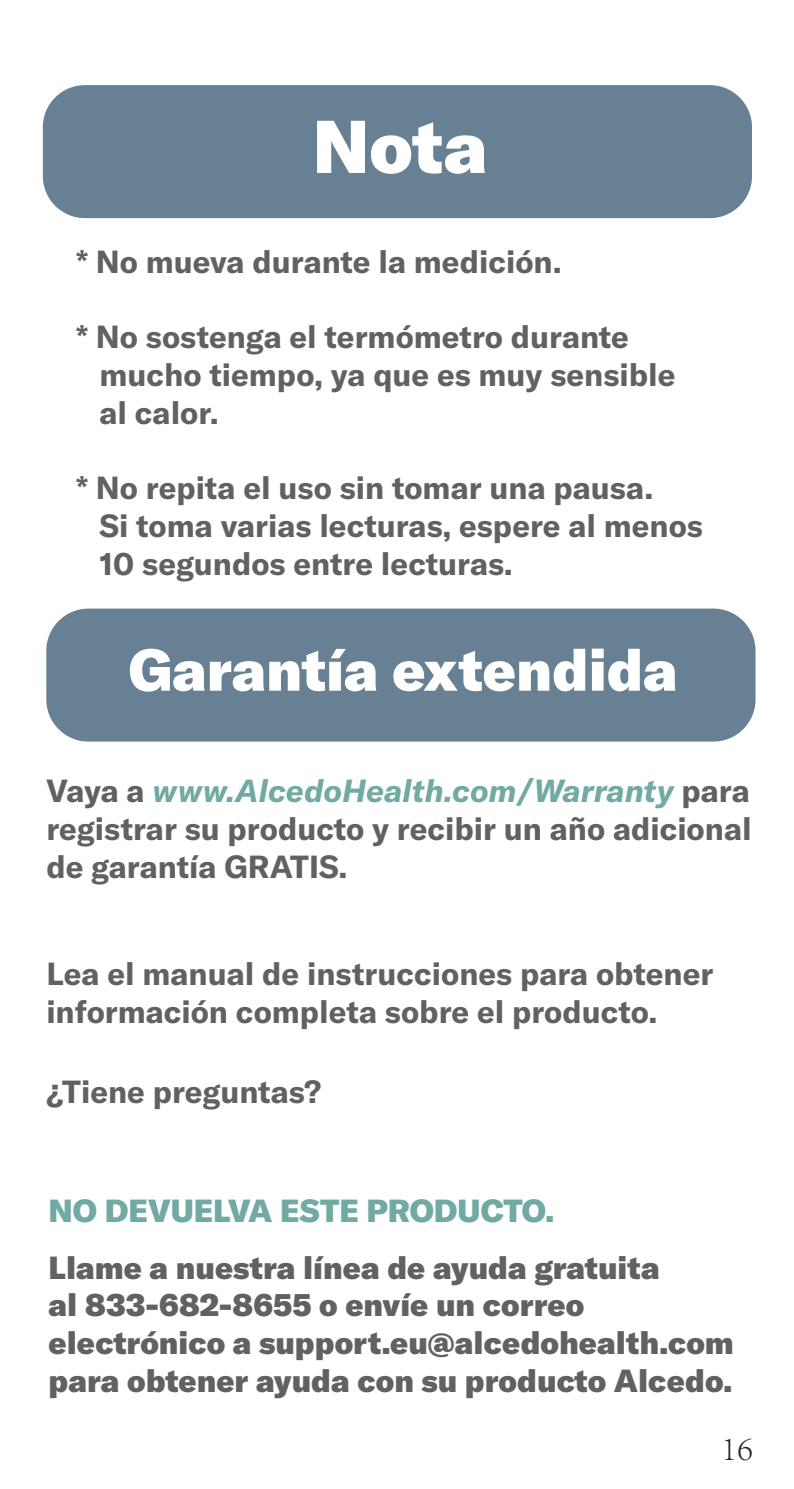
<style>
.page{position:relative;width:794px;height:1489px;background:#fff}
.page>*{position:absolute;margin:0;border:0;box-sizing:border-box;transform-origin:0 0}
.t1{font:900 73.5px "GT America";color:#fff}
.t2{font:900 57.75px "GT America";color:#fff}
.t3{font:300 35px "Adobe Song Std";color:#231f20}
.t4{font:700 31.5px/37.8px "GT America";color:#606160}
.t5{font:900 31.5px/37.8px "GT America";color:#606160}
.t6{font:900 31.5px "GT America";color:#71aaa3}
.s1{font-style:italic;color:#71aaa3}
</style>
<div class="page">
<div style="left:46px;top:608px;width:709px;height:133px;background:#678094;border-radius:42px"></div>
<div style="left:43px;top:85px;width:709px;height:133px;background:#678094;border-radius:42px"></div>
<h1 class="t1" style="left:313px;top:99px;width:176px">Nota</h1>
<p class="t4" style="left:76px;top:242px;width:487px">* No mueva durante la medición.</p>
<p class="t4" style="left:99px;top:317px;width:577px;text-indent:-23px">* No sostenga el termómetro durante mucho tiempo, ya que es muy sensible al calor.</p>
<p class="t4" style="left:99px;top:469px;width:605px;text-indent:-23px">* No repita el uso sin tomar una pausa.<br>Si toma varias lecturas, espere al menos<br>10 segundos entre lecturas.</p>
<h2 class="t2" style="left:129px;top:633px;width:550px">Garantía extendida</h2>
<p class="t4" style="left:46px;top:771px;width:707px;text-align:justify">Vaya a <span class="s1">www.AlcedoHealth.com/Warranty</span> para registrar su producto y recibir un año adicional de garantía GRATIS.</p>
<p class="t4" style="left:46px;top:954px;width:668px">Lea el manual de instrucciones para obtener información completa sobre el producto.</p>
<p class="t4" style="left:46px;top:1071px;width:276px">¿Tiene preguntas?</p>
<p class="t6" style="left:49px;top:1190px;width:507px">NO DEVUELVA ESTE PRODUCTO.</p>
<p class="t5" style="left:49px;top:1247px;width:687px">Llame a nuestra línea de ayuda gratuita<br>al 833-682-8655 o envíe un correo electrónico a support.eu@alcedohealth.com para obtener ayuda con su producto Alcedo.</p>
<p class="t3" style="left:721px;top:1428px;width:34px">16</p>
</div>
